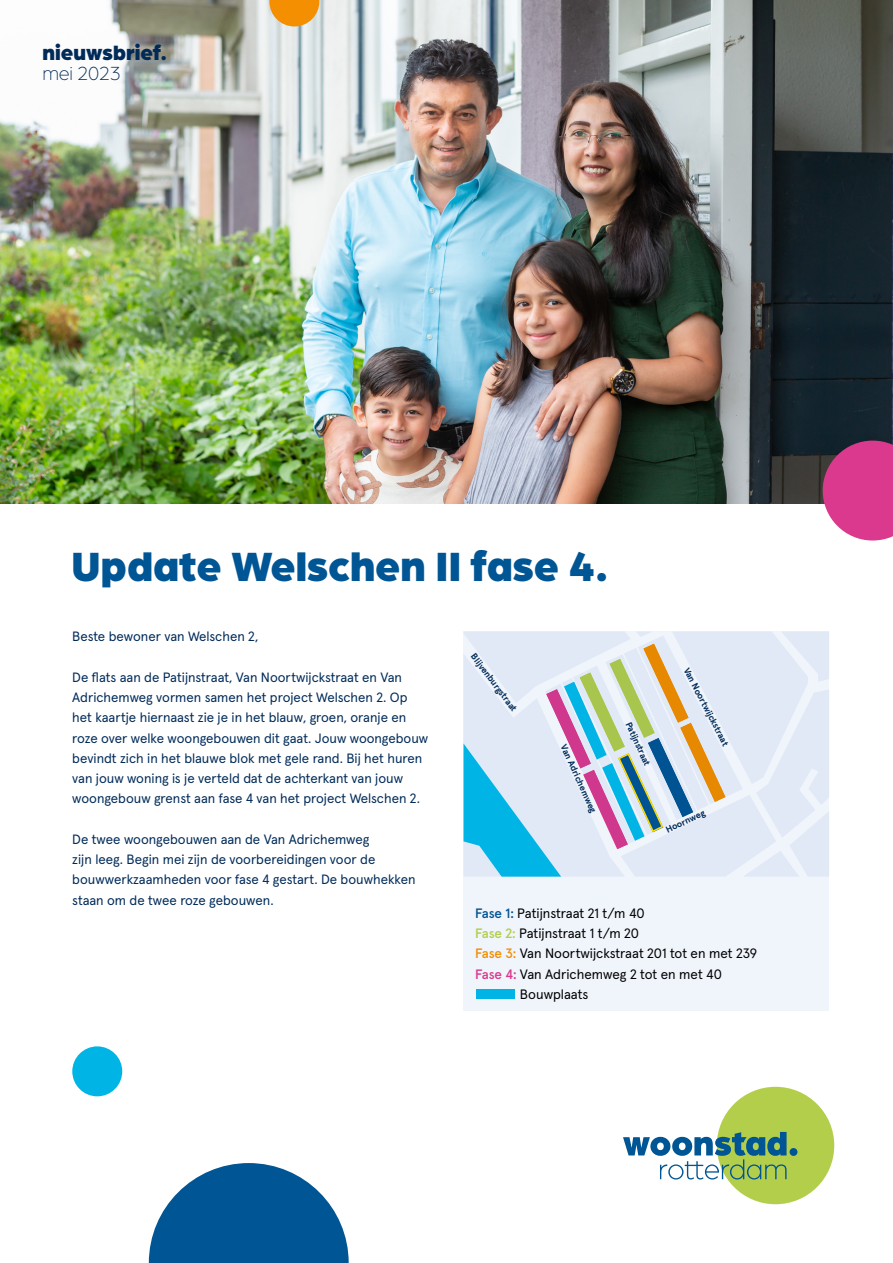
<style>
.page{position:relative;width:893px;height:1263px;background:#fff}
.page>*{position:absolute;margin:0;border:0;box-sizing:border-box;transform-origin:0 0}
.t1{font:900 43.5px "Arboria";color:#005594}
.t2{font:900 21.75px "Arboria";color:#002b59}
.t3{font:300 20.25px "Arboria";letter-spacing:-.01em;color:#002b59}
.t4{font:13.65px/20.4px "Apercu Pro";color:#000}
.t5{font:13.5px/20.2px "Apercu Pro";color:#002b59}
.t6{font:700 9.15px "Apercu Pro";color:#002b59}
.s1{font-weight:500;color:#005594}
.s2{font-weight:500;color:#b3ce4b}
.s3{font-weight:500;color:#f38f00}
.s4{font-weight:500;color:#db398d}
</style>
<div class="page">
<img style="left:0;top:0;width:893px;height:504px">
<div style="left:717px;top:1087px;width:117px;height:117px;background:#b3ce4b;border-radius:50%"></div>
<div style="left:789px;top:1148px;width:8px;height:8px;background:#005594;border-radius:50%"></div>
<svg style="left:623px;top:1132px;width:163px;height:47px"></svg>
<svg style="left:269px;top:0;width:50px;height:26px"></svg>
<svg style="left:823px;top:441px;width:70px;height:99px;background:#cf468e"></svg>
<svg style="left:149px;top:1163px;width:200px;height:100px"></svg>
<div style="left:463px;top:877px;width:366px;height:134px;background:#f0f4fb"></div>
<svg style="left:463px;top:631px;width:366px;height:246px;background:#cbdce8"></svg>
<div style="left:476px;top:989px;width:39px;height:10px;background:#00b5e5"></div>
<div style="left:72px;top:1046px;width:50px;height:50px;background:#00b5e5;border-radius:50%"></div>
<h2 class="t2" style="left:43px;top:37px;width:126px">nieuwsbrief.</h2>
<h3 class="t3" style="left:43px;top:60px;width:80px">mei 2023</h3>
<h1 class="t1" style="left:71px;top:535px;width:539px">Update Welschen II fase 4.</h1>
<p class="t5" style="left:72px;top:625px;width:187px">Beste bewoner van Welschen 2,</p>
<p class="t5" style="left:72px;top:666px;width:357px">De flats aan de Patijnstraat, Van Noortwijckstraat en Van Adrichemweg vormen samen het project Welschen 2. Op het kaartje hiernaast zie je in het blauw, groen, oranje en roze over welke woongebouwen dit gaat. Jouw woongebouw bevindt zich in het blauwe blok met gele rand. Bij het huren van jouw woning is je verteld dat de achterkant van jouw woongebouw grenst aan fase 4 van het project Welschen 2.</p>
<p class="t5" style="left:72px;top:828px;width:345px">De twee woongebouwen aan de Van Adrichemweg<br>zijn leeg. Begin mei zijn de voorbereidingen voor de bouwwerkzaamheden voor fase 4 gestart. De bouwhekken staan om de twee roze gebouwen.</p>
<p class="t6" style="left:479px;top:650px;width:71px;rotate:53deg">Blijvenburgstraat</p>
<p class="t6" style="left:570px;top:742px;width:75px;rotate:66deg">Van Adrichemweg</p>
<p class="t6" style="left:635px;top:719px;width:48px;rotate:66deg">Patijnstraat</p>
<p class="t6" style="left:693px;top:665px;width:88px;rotate:63deg">Van Noortwijckstraat</p>
<p class="t6" style="left:663px;top:824px;width:44px;rotate:-26deg">Hoornweg</p>
<p class="t4" style="left:475px;top:901px;width:284px"><span class="s1">Fase 1:</span> Patijnstraat 21 t/m 40<br><span class="s2">Fase 2:</span> Patijnstraat 1 t/m 20<br><span class="s3">Fase 3:</span> Van Noortwijckstraat 201 tot en met 239<br><span class="s4">Fase 4:</span> Van Adrichemweg 2 tot en met 40</p>
<p class="t4" style="left:520px;top:983px;width:70px">Bouwplaats</p>
</div>
